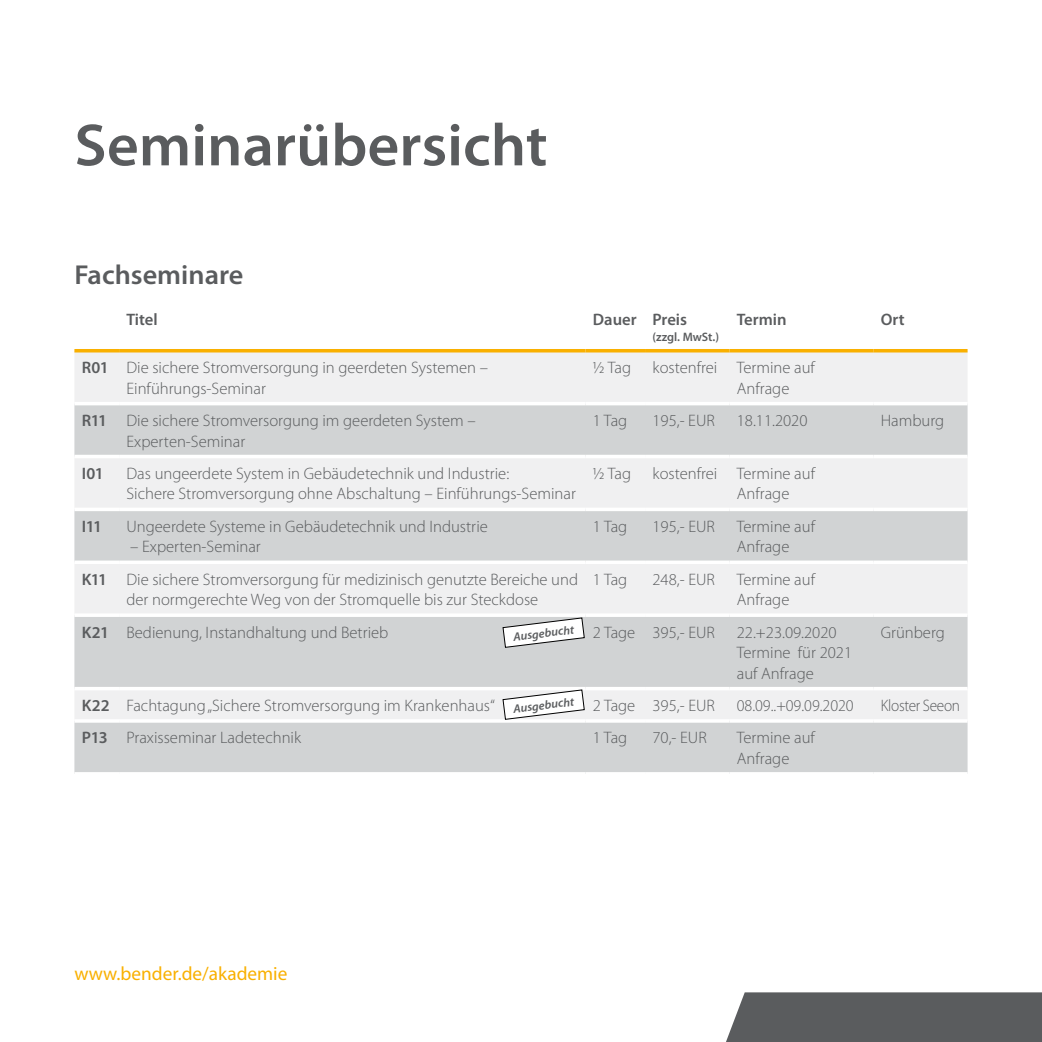
<style>
.page{position:relative;width:1042px;height:1042px;background:#fff}
.page>*{position:absolute;margin:0;border:0;box-sizing:border-box;transform-origin:0 0}
.t1{font:600 60.02px "Myriad Pro";color:#5a5c5e}
.t2{font:600 27.47px "Myriad Pro";color:#5a5c5e}
.t3{font:19.25px "Myriad Pro";color:#f9b000}
.t4{font:300 16.62px/20.7px "Myriad Pro";color:#5a5c5e}
.t5{font:600 16.62px "Myriad Pro";color:#5a5c5e}
.t6{font:300 16.62px "Myriad Pro";color:#5a5c5e;scale:.96 1}
.t7{font:300 16.62px "Myriad Pro";letter-spacing:-.02em;color:#5a5c5e;scale:.92 1}
.t8{font:600 12.25px "Myriad Pro";color:#5a5c5e}
.t9{font:italic 600 12.08px "Myriad Pro";color:#5a5c5e}
.s1{font-weight:600}
</style>
<div class="page">
<div style="left:726px;top:992px;width:316px;height:50px;background:#5a5c5e"></div>
<div style="left:74px;top:352px;width:893px;height:50px;background:#f0f0f1"></div>
<svg style="left:74px;top:405px;width:893px;height:367px;fill:#d1d3d4"></svg>
<hr style="left:74px;top:349px;width:45px;height:3px;background:#f9b000">
<hr style="left:119px;top:349px;width:466px;height:3px;background:#f9b000">
<hr style="left:74px;top:455px;width:45px;height:3px;background:#fff">
<hr style="left:119px;top:455px;width:466px;height:3px;background:#fff">
<hr style="left:585px;top:455px;width:60px;height:3px;background:#fff">
<hr style="left:645px;top:455px;width:84px;height:3px;background:#fff">
<hr style="left:729px;top:455px;width:144px;height:3px;background:#fff">
<hr style="left:873px;top:455px;width:94px;height:3px;background:#fff">
<hr style="left:74px;top:508px;width:45px;height:3px;background:#fff">
<hr style="left:119px;top:508px;width:466px;height:3px;background:#fff">
<hr style="left:585px;top:508px;width:60px;height:3px;background:#fff">
<hr style="left:645px;top:508px;width:84px;height:3px;background:#fff">
<hr style="left:729px;top:508px;width:144px;height:3px;background:#fff">
<hr style="left:873px;top:508px;width:94px;height:3px;background:#fff">
<svg style="left:74px;top:560px;width:45px;height:4px"></svg>
<svg style="left:119px;top:560px;width:466px;height:4px"></svg>
<svg style="left:585px;top:560px;width:60px;height:4px"></svg>
<svg style="left:645px;top:560px;width:84px;height:4px"></svg>
<svg style="left:729px;top:560px;width:144px;height:4px"></svg>
<svg style="left:873px;top:560px;width:94px;height:4px"></svg>
<hr style="left:74px;top:613px;width:45px;height:4px;background:#fff">
<hr style="left:119px;top:613px;width:466px;height:4px;background:#fff">
<hr style="left:585px;top:613px;width:60px;height:4px;background:#fff">
<hr style="left:645px;top:613px;width:84px;height:4px;background:#fff">
<hr style="left:729px;top:613px;width:144px;height:4px;background:#fff">
<hr style="left:873px;top:613px;width:94px;height:4px;background:#fff">
<hr style="left:74px;top:687px;width:45px;height:3px;background:#fff">
<hr style="left:119px;top:687px;width:466px;height:3px;background:#fff">
<hr style="left:585px;top:687px;width:60px;height:3px;background:#fff">
<hr style="left:645px;top:687px;width:84px;height:3px;background:#fff">
<hr style="left:729px;top:687px;width:144px;height:3px;background:#fff">
<hr style="left:873px;top:687px;width:94px;height:3px;background:#fff">
<hr style="left:729px;top:719px;width:144px;height:4px;background:#fff">
<hr style="left:873px;top:719px;width:94px;height:4px;background:#fff">
<hr style="left:585px;top:349px;width:60px;height:3px;background:#f9b000">
<hr style="left:645px;top:349px;width:84px;height:3px;background:#f9b000">
<hr style="left:729px;top:349px;width:144px;height:3px;background:#f9b000">
<hr style="left:873px;top:349px;width:94px;height:3px;background:#f9b000">
<hr style="left:74px;top:719px;width:45px;height:4px;background:#fff">
<svg style="left:119px;top:719px;width:466px;height:4px"></svg>
<hr style="left:585px;top:719px;width:60px;height:4px;background:#fff">
<hr style="left:645px;top:719px;width:84px;height:4px;background:#fff">
<svg style="left:502px;top:689px;width:83px;height:31px"></svg>
<svg style="left:502px;top:617px;width:83px;height:31px"></svg>
<h1 class="t1" style="left:74px;top:112px;width:475px">Seminarübersicht</h1>
<h2 class="t2" style="left:74px;top:259px;width:171px">Fachseminare</h2>
<p class="t5" style="left:126px;top:310px;width:33px">Titel</p>
<p class="t5" style="left:593px;top:310px;width:96px">Dauer Preis</p>
<p class="t8" style="left:652px;top:330px;width:68px">(zzgl. MwSt.)</p>
<p class="t5" style="left:737px;top:310px;width:51px">Termin</p>
<p class="t5" style="left:881px;top:310px;width:25px">Ort</p>
<p class="t4" style="left:126px;top:357px;width:363px;text-indent:-45px"><span class="s1">R01</span> Die sichere Stromversorgung in geerdeten Systemen –<br>Einführungs-Seminar</p>
<p class="t4" style="left:593px;top:357px;width:40px">½ Tag</p>
<p class="t4" style="left:737px;top:357px;width:80px;text-indent:-84px">kostenfrei Termine auf<br>Anfrage</p>
<p class="t4" style="left:126px;top:410px;width:351px;text-indent:-45px"><span class="s1">R11</span> Die sichere Stromversorgung im geerdeten System –<br>Experten-Seminar</p>
<p class="t4" style="left:593px;top:410px;width:36px">1 Tag</p>
<p class="t4" style="left:652px;top:410px;width:64px">195,- EUR</p>
<p class="t4" style="left:737px;top:410px;width:72px">18.11.2020</p>
<p class="t4" style="left:881px;top:410px;width:65px">Hamburg</p>
<p class="t5" style="left:82px;top:464px;width:23px">I01</p>
<p class="t4" style="left:126px;top:463px;width:451px">Das ungeerdete System in Gebäudetechnik und Industrie:<br>Sichere Stromversorgung ohne Abschaltung – Einführungs-Seminar</p>
<p class="t4" style="left:593px;top:463px;width:40px">½ Tag</p>
<p class="t4" style="left:737px;top:463px;width:80px;text-indent:-84px">kostenfrei Termine auf<br>Anfrage</p>
<p class="t5" style="left:82px;top:517px;width:22px">I11</p>
<p class="t4" style="left:126px;top:516px;width:363px">Ungeerdete Systeme in Gebäudetechnik und Industrie</p>
<p class="t4" style="left:130px;top:537px;width:132px">– Experten-Seminar</p>
<p class="t4" style="left:593px;top:516px;width:36px">1 Tag</p>
<p class="t4" style="left:652px;top:516px;width:64px">195,- EUR</p>
<p class="t4" style="left:737px;top:516px;width:80px">Termine auf<br>Anfrage</p>
<p class="t4" style="left:82px;top:569px;width:498px;text-align:center"><span class="s1">K11</span> Die sichere Stromversorgung für medizinisch genutzte Bereiche und der normgerechte Weg von der Stromquelle bis zur Steckdose</p>
<p class="t4" style="left:593px;top:569px;width:36px">1 Tag</p>
<p class="t4" style="left:652px;top:569px;width:64px">248,- EUR</p>
<p class="t4" style="left:737px;top:569px;width:80px">Termine auf<br>Anfrage</p>
<p class="t4" style="left:82px;top:622px;width:308px"><span class="s1">K21</span> Bedienung, Instandhaltung und Betrieb</p>
<p class="t4" style="left:593px;top:622px;width:123px">2 Tage 395,- EUR</p>
<p class="t4" style="left:737px;top:622px;width:117px">22.+23.09.2020<br>Termine für 2021 auf Anfrage</p>
<p class="t4" style="left:881px;top:622px;width:66px">Grünberg</p>
<p class="t4" style="left:82px;top:695px;width:415px"><span class="s1">K22</span> Fachtagung „Sichere Stromversorgung im Krankenhaus“</p>
<p class="t4" style="left:593px;top:695px;width:123px">2 Tage 395,- EUR</p>
<p class="t6" style="left:737px;top:696px;width:123px">08.09..+09.09.2020</p>
<p class="t7" style="left:881px;top:696px;width:88px">Kloster Seeon</p>
<p class="t4" style="left:82px;top:728px;width:221px"><span class="s1">P13</span> Praxisseminar Ladetechnik</p>
<p class="t4" style="left:593px;top:728px;width:36px">1 Tag</p>
<p class="t4" style="left:652px;top:728px;width:56px">70,- EUR</p>
<p class="t4" style="left:737px;top:728px;width:80px">Termine auf<br>Anfrage</p>
<p class="t9" style="left:512px;top:630px;width:63px;rotate:-7deg">Ausgebucht</p>
<p class="t9" style="left:512px;top:702px;width:63px;rotate:-7deg">Ausgebucht</p>
<p class="t3" style="left:74px;top:963px;width:214px">www.bender.de/akademie</p>
</div>
